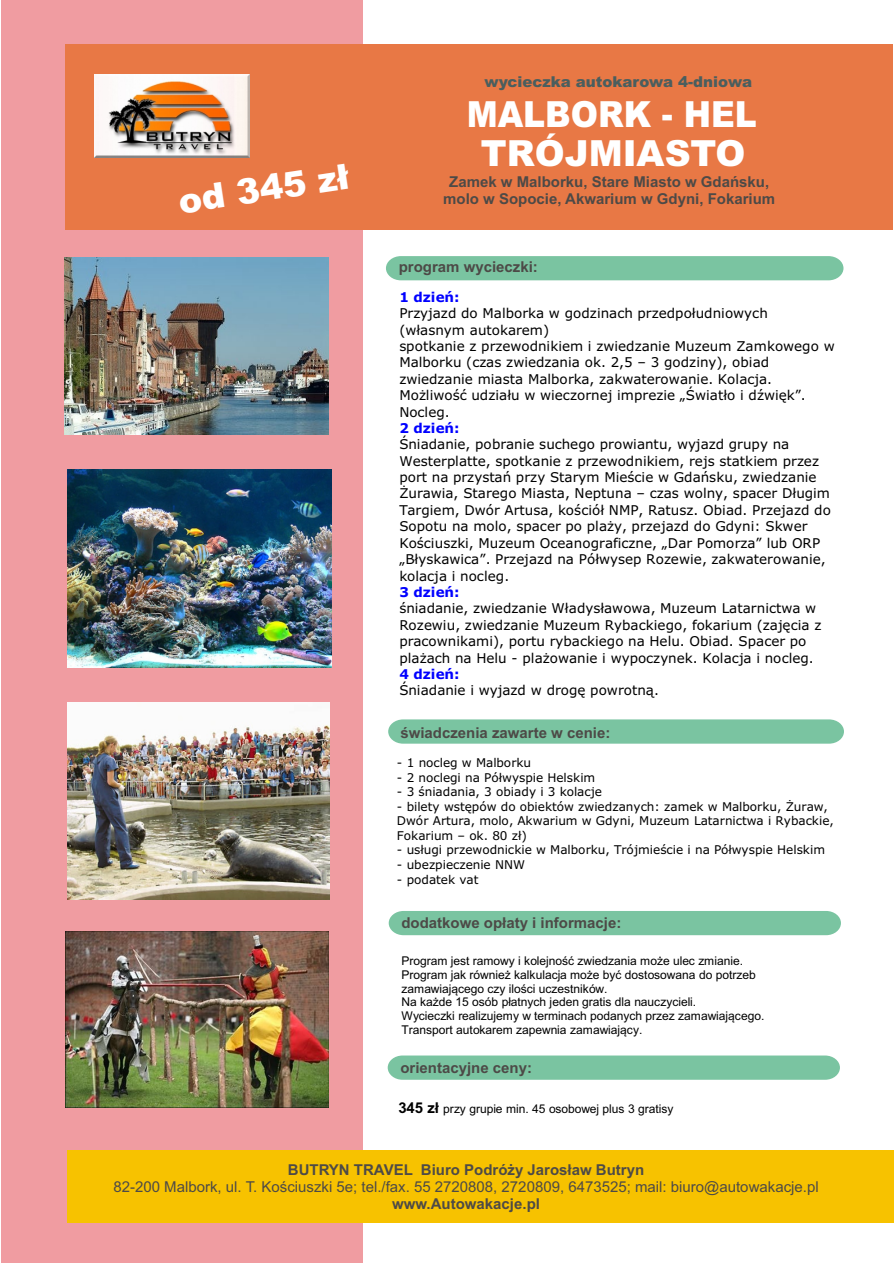
<style>
.page{position:relative;width:894px;height:1263px;background:#fff}
.page>*{position:absolute;margin:0;border:0;box-sizing:border-box;transform-origin:0 0}
.t1{font:900 36px "Arial";color:#fff;scale:.91 1}
.t2{font:900 36px "Arial";color:#fff}
.t3{font:900 35.1px "Arial";color:#fff}
.t4{font:700 15px/16.8px "Arial";color:#4d4a47;text-align:center}
.t5{font:15px "Arial";color:#4d4a47}
.t6{font:900 15px "Arial";color:#4a5e5e}
.t7{font:13.5px/16.4px "Verdana";color:#000}
.t8{font:700 13.5px "Verdana";letter-spacing:-.005em;color:#00f}
.t9{font:12px/13.8px "Arial";letter-spacing:-.005em;color:#000}
.t10{font:12px/14.5px "Verdana";letter-spacing:-.005em;color:#000}
.s1{font-weight:700;font-size:14.85px}
</style>
<div class="page">
<div style="left:1px;top:0;width:362px;height:1263px;background:#f09ca1"></div>
<div style="left:65px;top:45px;width:827px;height:185px;background:#e87845"></div>
<div style="left:386px;top:256px;width:457px;height:24px;background:#7ac4a1"></div>
<div style="left:67px;top:1150px;width:826px;height:73px;background:#f7c200"></div>
<div style="left:389px;top:911px;width:452px;height:24px;background:#7ac4a1"></div>
<svg style="left:388px;top:719px;width:456px;height:25px;background:#7fc6a5"></svg>
<img style="left:94px;top:74px;width:155px;height:83px">
<div style="left:388px;top:1056px;width:452px;height:24px;background:#7ac4a1"></div>
<img style="left:68px;top:470px;width:263px;height:198px">
<img style="left:65px;top:258px;width:263px;height:176px">
<img style="left:67px;top:703px;width:263px;height:197px">
<img style="left:66px;top:931px;width:262px;height:176px">
<p class="t6" style="left:485px;top:76px;width:269px">wycieczka autokarowa 4-dniowa</p>
<h2 class="t3" style="left:177px;top:189px;width:173px;rotate:-9deg">od 34 z³</h2>
<h1 class="t1" style="left:467px;top:102px;width:320px">MALBORK - HEL</h1>
<h1 class="t2" style="left:481px;top:141px;width:266px">TRÓJMIASTO</h1>
<p class="t4" style="left:443px;top:175px;width:334px">Zamek w Malborku, Stare Miasto w Gdañsku, molo w Sopocie, Akwarium w Gdyni, Fokarium</p>
<p class="t4" style="left:399px;top:259px;width:141px">program wycieczki:</p>
<p class="t8" style="left:399px;top:291px;width:62px">1 dzieñ:</p>
<p class="t7" style="left:399px;top:306px;width:437px">Przyjazd do Malborka w godzinach przedpo³udniowych (w³asnym autokarem)<br>spotkanie z przewodnikiem i zwiedzanie Muzeum Zamkowego w Malborku (czas zwiedzania ok. 2,5 – 3 godziny), obiad zwiedzanie miasta Malborka, zakwaterowanie. Kolacja.<br>Mo¿liwoœæ udzia³u w wieczornej imprezie „Œwiat³o i dŸwiêk”.<br>Nocleg.</p>
<p class="t8" style="left:399px;top:423px;width:62px">2 dzieñ:</p>
<p class="t7" style="left:399px;top:437px;width:433px">Œniadanie, pobranie suchego prowiantu, wyjazd grupy na Westerplatte, spotkanie z przewodnikiem, rejs statkiem przez port na przystañ przy Starym Mieœcie w Gdañsku, zwiedzanie ¯urawia, Starego Miasta, Neptuna – czas wolny, spacer D³ugim Targiem, Dwór Artusa, koœció³ NMP, Ratusz. Obiad. Przejazd do Sopotu na molo, spacer po pla¿y, przejazd do Gdyni: Skwer Koœciuszki, Muzeum Oceanograficzne, „Dar Pomorza” lub ORP „B³yskawica”. Przejazd na Pó³wysep Rozewie, zakwaterowanie, kolacja i nocleg.</p>
<p class="t8" style="left:399px;top:587px;width:62px">3 dzieñ:</p>
<p class="t7" style="left:399px;top:601px;width:424px">œniadanie, zwiedzanie W³adys³awowa, Muzeum Latarnictwa w Rozewiu, zwiedzanie Muzeum Rybackiego, fokarium (zajêcia z pracownikami), portu rybackiego na Helu. Obiad. Spacer po pla¿ach na Helu - pla¿owanie i wypoczynek. Kolacja i nocleg.</p>
<p class="t8" style="left:399px;top:669px;width:62px">4 dzieñ:</p>
<p class="t7" style="left:399px;top:683px;width:261px">Œniadanie i wyjazd w drogê powrotn¹.</p>
<p class="t4" style="left:400px;top:725px;width:212px">œwiadczenia zawarte w cenie:</p>
<p class="t10" style="left:397px;top:756px;width:136px">- 1 nocleg w Malborku</p>
<p class="t10" style="left:397px;top:771px;width:200px">- 2 noclegi na Pó³wyspie Helskim</p>
<p class="t10" style="left:397px;top:785px;width:207px">- 3 œniadania, 3 obiady i 3 kolacje</p>
<p class="t10" style="left:397px;top:800px;width:439px">- bilety wstêpów do obiektów zwiedzanych: zamek w Malborku, ¯uraw,<br>Dwór Artura, molo, Akwarium w Gdyni, Muzeum Latarnictwa i Rybackie,<br>Fokarium – ok. 80 z³)</p>
<p class="t10" style="left:397px;top:844px;width:430px">- us³ugi przewodnickie w Malborku, Trójmieœcie i na Pó³wyspie Helskim</p>
<p class="t10" style="left:397px;top:858px;width:130px">- ubezpieczenie NNW</p>
<p class="t10" style="left:397px;top:873px;width:83px">- podatek vat</p>
<p class="t4" style="left:401px;top:916px;width:222px">dodatkowe op³aty i informacje:</p>
<p class="t9" style="left:401px;top:955px;width:364px">Program jest ramowy i kolejnoœæ zwiedzania mo¿e ulec zmianie.<br>Program jak równie¿ kalkulacja mo¿e byæ dostosowana do potrzeb zamawiaj¹cego czy iloœci uczestników.<br>Na ka¿de 15 osób p³atnych jeden gratis dla nauczycieli.<br>Wycieczki realizujemy w terminach podanych przez zamawiaj¹cego.<br>Transport autokarem zapewnia zamawiaj¹cy.</p>
<p class="t4" style="left:400px;top:1060px;width:133px">orientacyjne ceny:</p>
<p class="t9" style="left:398px;top:1103px;width:277px"><span class="s1">345 z³</span> przy grupie min. 45 osobowej plus 3 gratisy</p>
<p class="t4" style="left:288px;top:1163px;width:358px">BUTRYN TRAVEL Biuro Podró¿y Jaros³aw Butryn</p>
<p class="t5" style="left:113px;top:1181px;width:707px">82-200 Malbork, ul. T. Koœciuszki 5e; tel./fax. 55 2720808, 2720809, 6473525; mail: biuro@autowakacje.pl</p>
<p class="t4" style="left:392px;top:1196px;width:149px">www.Autowakacje.pl</p>
</div>
